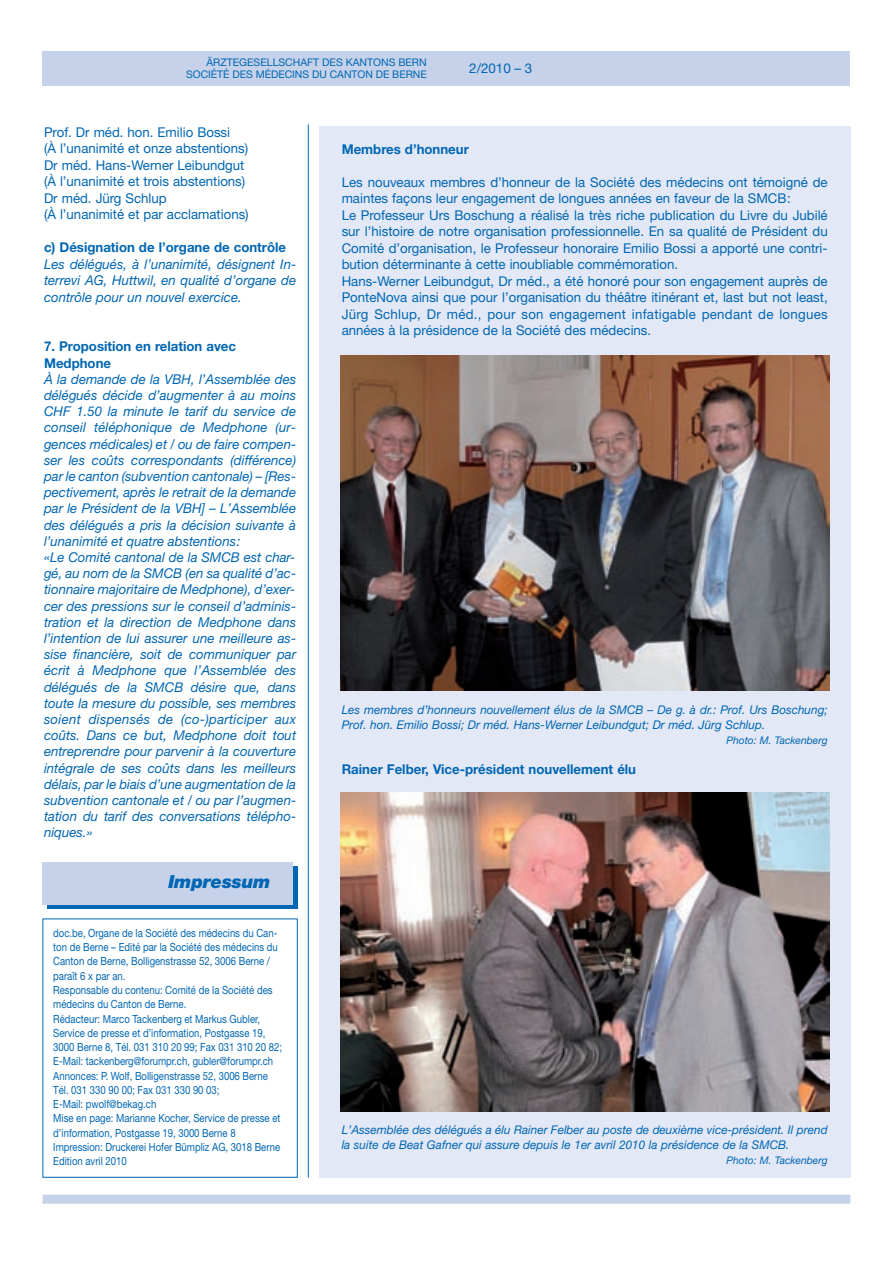
<style>
.page{position:relative;width:893px;height:1263px;background:#fff}
.page>*{position:absolute;margin:0;border:0;box-sizing:border-box;transform-origin:0 0}
.t1{font:italic 900 18px "Helvetica Neue";letter-spacing:-.01em;color:#0166b3}
.t2{font:italic 13.5px/16.2px "Helvetica Neue";color:#0166b3;text-align:justify}
.t3{font:13.5px/16.5px "Helvetica Neue";color:#0166b3}
.t4{font:700 13.5px/16.5px "Helvetica Neue";color:#0166b3}
.t5{font:italic 12px/15px "Helvetica Neue";color:#0166b3}
.t6{font:11.25px/14.2px "Helvetica Neue";color:#0166b3;scale:.85 1}
.t7{font:10.5px/12px "Helvetica Neue";color:#0166b3;text-align:right}
.t8{font:italic 10.5px "Helvetica Neue";color:#0166b3}
</style>
<div class="page">
<div style="left:43px;top:1195px;width:807px;height:9px;background:#c6d2ea"></div>
<div style="left:43px;top:51px;width:807px;height:34px;background:#c6d2ea"></div>
<hr style="left:308px;top:124px;width:1px;height:1054px;background:#0166b3">
<div style="left:319px;top:126px;width:531px;height:1051px;background:#e2e8f5"></div>
<img style="left:340px;top:793px;width:489px;height:318px">
<img style="left:340px;top:355px;width:489px;height:335px">
<svg style="left:47px;top:866px;width:251px;height:43px"></svg>
<div style="left:43px;top:862px;width:250px;height:42px;background:#c6d2ea"></div>
<div style="left:43px;top:918px;width:255px;height:260px;border:1px solid #0166b3"></div>
<p class="t7" style="left:186px;top:57px;width:242px">ÄRZTEGESELLSCHAFT DES KANTONS BERN<br>SOCIÉTÉ DES MÉDECINS DU CANTON DE BERNE</p>
<p class="t3" style="left:469px;top:62px;width:65px">2/2010 – 3</p>
<p class="t3" style="left:44px;top:125px;width:206px">Prof. Dr méd. hon. Emilio Bossi<br>(À l’unanimité et onze abstentions)<br>Dr méd. Hans-Werner Leibundgut (À l’unanimité et trois abstentions)<br>Dr méd. Jürg Schlup<br>(À l’unanimité et par acclamations)</p>
<p class="t4" style="left:44px;top:240px;width:244px">c) Désignation de l’organe de contrôle</p>
<p class="t2" style="left:44px;top:257px;width:254px">Les délégués, à l’unanimité, désignent In&shy;terrevi AG, Huttwil, en qualité d’organe de contrôle pour un nouvel exercice.</p>
<p class="t4" style="left:44px;top:339px;width:194px">7. Proposition en relation avec<br>Medphone</p>
<p class="t2" style="left:44px;top:372px;width:254px;text-align:left">À la demande de la VBH, l’Assemblée des délégués décide d’augmenter à au moins CHF 1.50 la minute le tarif du service de conseil téléphonique de Medphone (ur&shy;gences médicales) et / ou de faire compen&shy;ser les coûts correspondants (différence) par le canton (subvention cantonale) – [Res&shy;pectivement, après le retrait de la demande par le Président de la VBH] – L’Assemblée des délégués a pris la décision suivante à l’unanimité et quatre abstentions:<br>«Le Comité cantonal de la SMCB est char&shy;gé, au nom de la SMCB (en sa qualité d’ac&shy;tionnaire majoritaire de Medphone), d’exer&shy;cer des pressions sur le conseil d’adminis&shy;tration et la direction de Medphone dans l’intention de lui assurer une meilleure as&shy;sise financière, soit de communiquer par écrit à Medphone que l’Assemblée des délégués de la SMCB désire que, dans toute la mesure du possible, ses membres soient dispensés de (co-)participer aux coûts. Dans ce but, Medphone doit tout entreprendre pour parvenir à la couverture intégrale de ses coûts dans les meilleurs délais, par le biais d’une augmentation de la subvention cantonale et / ou par l’augmen&shy;tation du tarif des conversations télépho&shy;niques.»</p>
<h1 class="t1" style="left:168px;top:875px;width:104px">Impressum</h1>
<p class="t6" style="left:53px;top:927px;width:271px">doc.be, Organe de la Société des médecins du Can&shy;ton de Berne – Edité par la Société des médecins du Canton de Berne, Bolligenstrasse 52, 3006 Berne / paraît 6 x par an.<br>Responsable du contenu: Comité de la Société des médecins du Canton de Berne.<br>Rédacteur: Marco Tackenberg et Markus Gubler, Service de presse et d’information, Postgasse 19, 3000 Berne 8, Tél. 031 310 20 99; Fax 031 310 20 82; E-Mail: tackenberg@forumpr.ch, gubler@forumpr.ch Annonces: P. Wolf, Bolligenstrasse 52, 3006 Berne Tél. 031 330 90 00; Fax 031 330 90 03;<br>E-Mail: pwolf@bekag.ch<br>Mise en page: Marianne Kocher, Service de presse et d’information, Postgasse 19, 3000 Berne 8<br>Impression: Druckerei Hofer Bümpliz AG, 3018 Berne Edition avril 2010</p>
<p class="t4" style="left:342px;top:142px;width:129px">Membres d’honneur</p>
<p class="t3" style="left:342px;top:175px;width:487px">Les nouveaux membres d’honneur de la Société des médecins ont témoigné de maintes façons leur engagement de longues années en faveur de la SMCB:<br>Le Professeur Urs Boschung a réalisé la très riche publication du Livre du Jubilé sur l’histoire de notre organisation professionnelle. En sa qualité de Président du Comité d’organisation, le Professeur honoraire Emilio Bossi a apporté une contri&shy;bution déterminante à cette inoubliable commémoration.<br>Hans-Werner Leibundgut, Dr méd., a été honoré pour son engagement auprès de PonteNova ainsi que pour l’organisation du théâtre itinérant et, last but not least, Jürg Schlup, Dr méd., pour son engagement infatigable pendant de longues années à la présidence de la Société des médecins.</p>
<p class="t5" style="left:342px;top:703px;width:487px">Les membres d’honneurs nouvellement élus de la SMCB – De g. à dr.: Prof. Urs Boschung;<br>Prof. hon. Emilio Bossi; Dr méd. Hans-Werner Leibundgut; Dr méd. Jürg Schlup.</p>
<p class="t8" style="left:726px;top:736px;width:103px">Photo: M. Tackenberg</p>
<p class="t4" style="left:342px;top:762px;width:296px">Rainer Felber, Vice-président nouvellement élu</p>
<p class="t5" style="left:342px;top:1123px;width:487px">L’Assemblée des délégués a élu Rainer Felber au poste de deuxième vice-président. Il prend la suite de Beat Gafner qui assure depuis le 1er avril 2010 la présidence de la SMCB.</p>
<p class="t8" style="left:726px;top:1156px;width:103px">Photo: M. Tackenberg</p>
</div>
